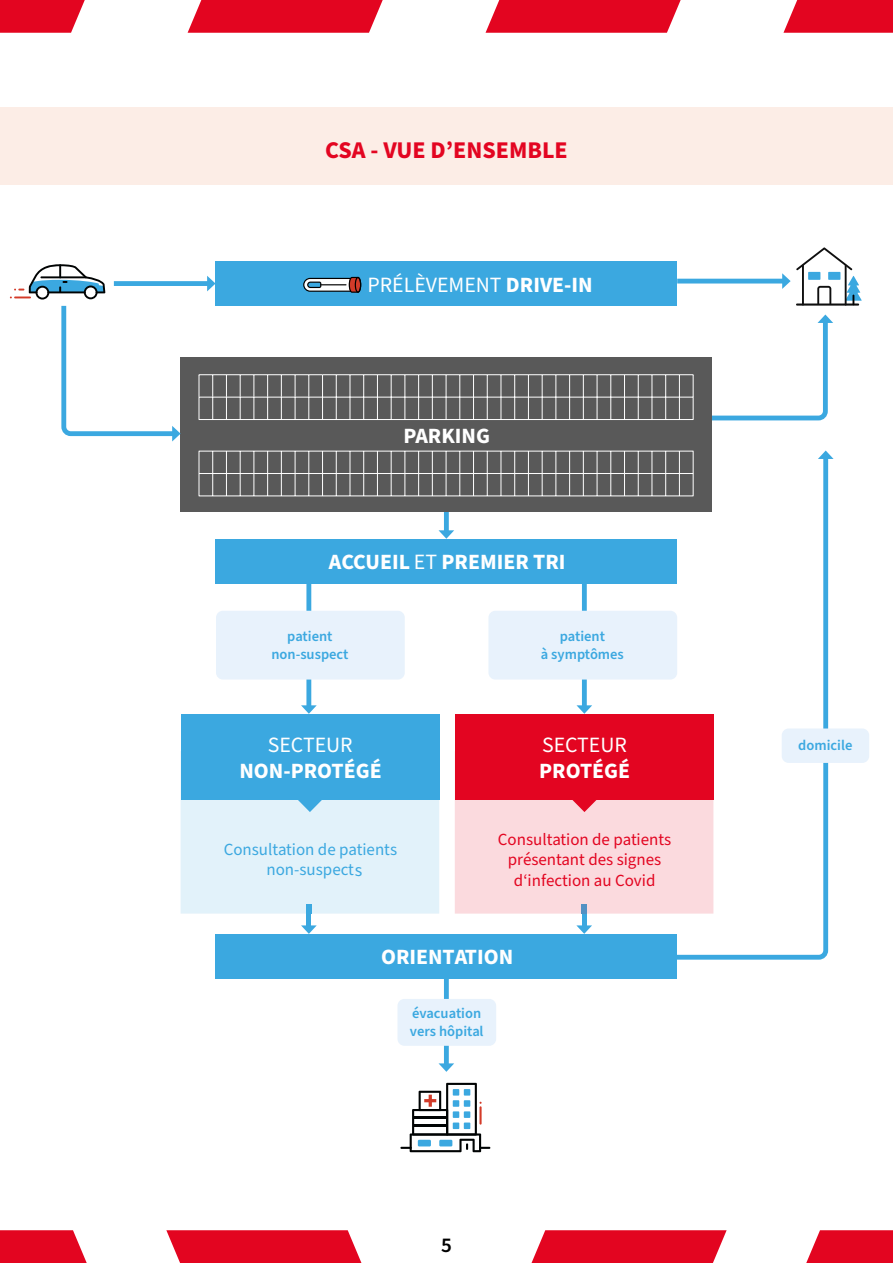
<style>
.page{position:relative;width:893px;height:1263px;background:#fff}
.page>*{position:absolute;margin:0;border:0;box-sizing:border-box;transform-origin:0 0}
.t1{font:700 24px "Source Sans Pro";color:#e30521}
.t2{font:700 21.75px "Source Sans Pro";color:#fff}
.t3{font:21.75px "Source Sans Pro";color:#fff}
.t4{font:600 21px "Source Sans Pro";color:#000}
.t5{font:16.95px/20.4px "Source Sans Pro";color:#e30521;text-align:center}
.t6{font:16.95px/20.4px "Source Sans Pro";color:#3ba8e0;text-align:center}
.t7{font:600 14.55px/17.4px "Source Sans Pro";color:#3ba8e0;text-align:center}
.s1{font-weight:700}
.s2{font-weight:400}
.s3{font-size:18px}
</style>
<div class="page">
<svg style="left:0;top:0;width:85px;height:33px;background:#e51b34"></svg>
<svg style="left:188px;top:0;width:195px;height:33px;background:#e51831"></svg>
<svg style="left:486px;top:0;width:195px;height:33px;background:#e51831"></svg>
<svg style="left:783px;top:0;width:110px;height:33px;background:#e51730"></svg>
<svg style="left:806px;top:1230px;width:87px;height:33px;background:#e51b33"></svg>
<svg style="left:0;top:1230px;width:87px;height:33px;background:#e51b33"></svg>
<svg style="left:531px;top:1230px;width:196px;height:33px;background:#e51932"></svg>
<svg style="left:166px;top:1230px;width:196px;height:33px;background:#e51932"></svg>
<div style="left:306px;top:904px;width:5px;height:24px;background:#3ba8e0"></div>
<svg style="left:301px;top:925px;width:16px;height:9px"></svg>
<div style="left:582px;top:904px;width:5px;height:24px;background:#3ba8e0"></div>
<svg style="left:576px;top:925px;width:16px;height:9px"></svg>
<div style="left:444px;top:503px;width:5px;height:30px;background:#3ba8e0"></div>
<svg style="left:439px;top:530px;width:15px;height:9px"></svg>
<svg style="left:712px;top:314px;width:121px;height:107px"></svg>
<div style="left:444px;top:949px;width:5px;height:117px;background:#3ba8e0"></div>
<svg style="left:439px;top:1063px;width:15px;height:9px"></svg>
<div style="left:397px;top:999px;width:99px;height:47px;background:#e8f2fc;border-radius:7px"></div>
<svg style="left:400px;top:1083px;width:90px;height:69px"></svg>
<div style="left:216px;top:261px;width:461px;height:45px;background:#3ba8e0"></div>
<div style="left:181px;top:357px;width:531px;height:154px;background:#595959"></div>
<div style="left:216px;top:539px;width:461px;height:44px;background:#3ba8e0"></div>
<div style="left:216px;top:934px;width:461px;height:44px;background:#3ba8e0"></div>
<svg style="left:303px;top:277px;width:58px;height:16px"></svg>
<div style="left:114px;top:281px;width:96px;height:5px;background:#3ba8e0"></div>
<svg style="left:207px;top:276px;width:9px;height:15px"></svg>
<div style="left:306px;top:578px;width:5px;height:130px;background:#3ba8e0"></div>
<svg style="left:301px;top:705px;width:16px;height:9px"></svg>
<div style="left:582px;top:578px;width:5px;height:130px;background:#3ba8e0"></div>
<svg style="left:576px;top:705px;width:16px;height:9px"></svg>
<svg style="left:665px;top:459px;width:164px;height:501px"></svg>
<svg style="left:818px;top:450px;width:15px;height:9px"></svg>
<div style="left:216px;top:611px;width:189px;height:68px;background:#e8f2fc;border-radius:7px"></div>
<div style="left:488px;top:611px;width:189px;height:68px;background:#e8f2fc;border-radius:7px"></div>
<div style="left:782px;top:728px;width:87px;height:35px;background:#e8f2fc;border-radius:7px"></div>
<hr style="left:796px;top:303px;width:63px;height:3px;background:#0f0f0f">
<hr style="left:677px;top:279px;width:108px;height:4px;background:#3ba8e0">
<svg style="left:782px;top:247px;width:80px;height:58px"></svg>
<svg style="left:10px;top:264px;width:171px;height:177px"></svg>
<svg style="left:199px;top:451px;width:495px;height:46px"></svg>
<svg style="left:199px;top:374px;width:495px;height:46px"></svg>
<div style="left:455px;top:714px;width:259px;height:85px;background:#e30521"></div>
<div style="left:181px;top:714px;width:258px;height:85px;background:#3ba8e0"></div>
<div style="left:181px;top:799px;width:258px;height:114px;background:#e2f2fa"></div>
<div style="left:455px;top:799px;width:258px;height:114px;background:#fbdade"></div>
<div style="left:0;top:107px;width:893px;height:77px;background:#fcede6"></div>
<h1 class="t1" style="left:325px;top:134px;width:244px">CSA - VUE D’ENSEMBLE</h1>
<h2 class="t3" style="left:367px;top:270px;width:227px">PRÉLÈVEMENT <span class="s1">DRIVE-IN</span></h2>
<h2 class="t2" style="left:403px;top:420px;width:88px">PARKING</h2>
<h2 class="t2" style="left:329px;top:547px;width:238px">ACCUEIL <span class="s2">ET</span> PREMIER TRI</h2>
<p class="t7" style="left:271px;top:628px;width:79px">patient non-suspect</p>
<p class="t7" style="left:541px;top:628px;width:85px">patient<br>à symptômes</p>
<h2 class="t3" style="left:268px;top:730px;width:86px">SECTEUR</h2>
<h2 class="t2" style="left:239px;top:756px;width:144px">NON-PROTÉGÉ</h2>
<p class="t6" style="left:224px;top:840px;width:175px">Consultation de patients non-suspect<span class="s3">s</span></p>
<h2 class="t3" style="left:542px;top:730px;width:86px">SECTEUR</h2>
<p class="t7" style="left:798px;top:737px;width:56px">domicile</p>
<h2 class="t2" style="left:539px;top:756px;width:93px">PROTÉGÉ</h2>
<p class="t5" style="left:498px;top:830px;width:175px">Consultation de patients présentant des signes dʻinfection au Covid</p>
<h2 class="t2" style="left:381px;top:942px;width:134px">ORIENTATION</h2>
<p class="t7" style="left:410px;top:1005px;width:75px;text-align:left">évacuation vers hôpital</p>
<h3 class="t4" style="left:441px;top:1231px;width:12px">5</h3>
</div>
